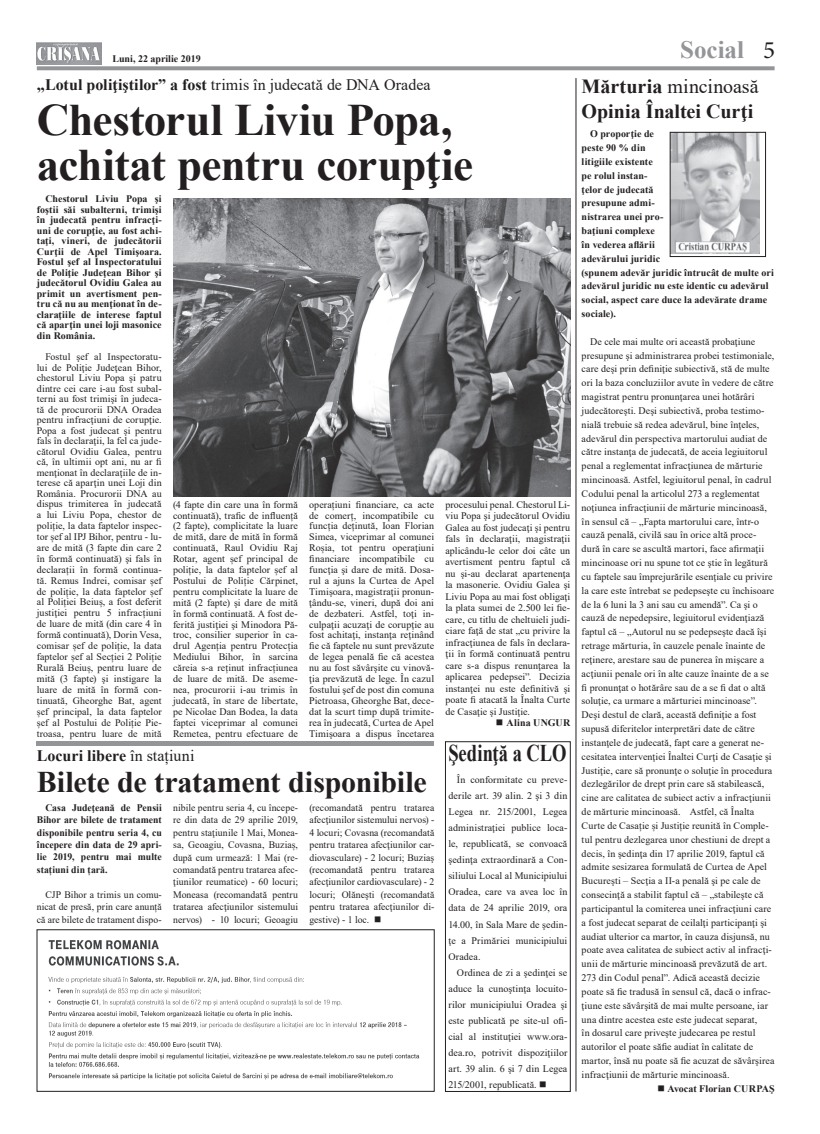
<style>
.page{position:relative;width:820px;height:1134px;background:#fff}
.page>*{position:absolute;margin:0;border:0;box-sizing:border-box;transform-origin:0 0}
.t1{font:700 45px/45px "Times New Roman";letter-spacing:-.015em;color:#231f20}
.t2{font:700 30px "Times New Roman";letter-spacing:-.01em;color:#231f20}
.t3{font:700 25px "Times New Roman";color:#939598}
.t4{font:700 24px "Times New Roman";color:#231f20;scale:.77 1}
.t5{font:700 20px/24.8px "Times New Roman";color:#231f20}
.t6{font:16px "Times New Roman";color:#231f20}
.t7{font:700 16px "Times New Roman";letter-spacing:-.005em;color:#231f20}
.t8{font:10px/13.8px "Times New Roman";letter-spacing:.005em;color:#231f20;text-align:justify}
.t9{font:700 10px/13.8px "Times New Roman";letter-spacing:.005em;color:#231f20;text-align:justify}
.t10{font:700 10px "Times New Roman";letter-spacing:.025em;color:#231f20}
.s1{font-weight:700}
.s2{font-weight:400}
.s3{font-family:"Minion Pro";font-weight:400;color:#231f20}
</style>
<div class="page">
<svg style="left:37px;top:66px;width:737px;height:4px;fill:#939598"></svg>
<img style="left:37px;top:42px;width:65px;height:22px">
<img style="left:671px;top:134px;width:88px;height:119px">
<div style="left:669px;top:132px;width:96px;height:125px;border:1px solid #231f20"></div>
<hr style="left:575px;top:78px;width:1px;height:1013px;background:#231f20">
<hr style="left:37px;top:742px;width:397px;height:4px;background:#939598">
<img style="left:48px;top:940px;width:372px;height:140px">
<img style="left:173px;top:198px;width:397px;height:298px">
<div style="left:445px;top:742px;width:125px;height:349px;border:1px solid #231f20"></div>
<p class="t9" style="left:112px;top:52px;width:90px">Luni, 22 aprilie 2019</p>
<h3 class="t6" style="left:37px;top:74px;width:395px"><span class="s1">„Lotul poliţiştilor” a fost</span> trimis în judecată de DNA Oradea</h3>
<h1 class="t1" style="left:37px;top:96px;width:437px">Chestorul Liviu Popa, achitat pentru corupţie</h1>
<p class="t9" style="left:37px;top:193px;width:126px;line-height:10.5px;text-indent:8px">Chestorul Liviu Popa şi foştii săi subalterni, trimişi în judecată pentru infracţi&shy;uni de corupţie, au fost achi&shy;taţi, vineri, de judecătorii Curţii de Apel Timişoara.<br>Fostul şef al Inspectoratului de Poliţie Judeţean Bihor şi judecătorul Ovidiu Galea au primit un avertisment pen&shy;tru că nu au menţionat în de&shy;claraţiile de interese faptul că aparţin unei loji masonice din România.</p>
<p class="t8" style="left:37px;top:351px;width:126px;line-height:10.8px;text-indent:8px">Fostul şef al Inspectoratu&shy;lui de Poliţie Judeţean Bihor, chestorul Liviu Popa şi patru dintre cei care i-au fost subal&shy;terni au fost trimişi în judeca&shy;tă de procurorii DNA Oradea pentru infracţiuni de corupţie.<br>Popa a fost judecat şi pentru fals în declaraţii, la fel ca jude&shy;cătorul Ovidiu Galea, pentru că, în ultimii opt ani, nu ar fi menţionat în declaraţiile de in&shy;terese că aparţin unei Loji din România. Procurorii DNA au dispus trimiterea în judecată a lui Liviu Popa, chestor de poliție, la data faptelor inspec&shy;tor șef al IPJ Bihor, pentru - lu&shy;are de mită (3 fapte din care 2 în formă continuată) şi fals în declarații în formă continua&shy;tă. Remus Indrei, comisar șef de poliție, la data faptelor șef al Poliției Beiuș, a fost deferit justiţiei pentru 5 infracțiuni de luare de mită (din care 4 în formă continuată), Dorin Vesa, comisar șef de poliție, la data faptelor șef al Secției 2 Poliție Rurală Beiuș, pentru luare de mită (3 fapte) şi instigare la luare de mită în formă con&shy;tinuată, Gheorghe Bat, agent șef principal, la data faptelor șef al Postului de Poliție Pie&shy;troasa, pentru luare de mită</p>
<p class="t8" style="left:173px;top:498px;width:126px;line-height:10.9px">(4 fapte din care una în formă continuată), trafic de influență (2 fapte), complicitate la luare de mită, dare de mită în formă continuată, Raul Ovidiu Raj Rotar, agent șef principal de poliție, la data faptelor șef al Postului de Poliție Cărpinet, pentru complicitate la luare de mită (2 fapte) şi dare de mită în formă continuată. A fost de&shy;ferită justiţiei şi Minodora Pă&shy;troc, consilier superior în ca&shy;drul Agenția pentru Protecția Mediului Bihor, în sarcina căreia s-a reținut infracțiunea de luare de mită. De aseme&shy;nea, procurorii i-au trimis în judecată, în stare de libertate, pe Nicolae Dan Bodea, la data faptei viceprimar al comunei Remetea, pentru efectuare de</p>
<p class="t8" style="left:309px;top:498px;width:126px;line-height:10.9px">operațiuni financiare, ca acte de comerț, incompatibile cu funcția deținută, Ioan Florian Simea, viceprimar al comunei Roșia, tot pentru operaţiuni financiare incompatibile cu funcţia şi dare de mită. Dosa&shy;rul a ajuns la Curtea de Apel Timişoara, magistraţii pronun&shy;ţându-se, vineri, după doi ani de dezbateri. Astfel, toţi in&shy;culpaţii acuzaţi de corupţie au fost achitaţi, instanţa reţinând fie că faptele nu sunt prevăzute de legea penală fie că acestea nu au fost săvârşite cu vinovă&shy;ţia prevăzută de lege. În cazul fostului şef de post din comuna Pietroasa, Gheorghe Bat, dece&shy;dat la scurt timp după trimite&shy;rea în judecată, Curtea de Apel Timişoara a dispus încetarea</p>
<p class="t8" style="left:445px;top:498px;width:126px;line-height:11.5px">procesului penal. Chestorul Li&shy;viu Popa şi judecătorul Ovidiu Galea au fost judecaţi şi pentru fals în declaraţii, magistraţii aplicându-le celor doi câte un avertisment pentru faptul că nu şi-au declarat apartenenţa la masonerie. Ovidiu Galea şi Liviu Popa au mai fost obligaţi la plata sumei de 2.500 lei fie&shy;care, cu titlu de cheltuieli judi&shy;ciare faţă de stat „cu privire la infracţiunea de fals în declara&shy;ţii în formă continuată pentru care s-a dispus renunţarea la aplicarea pedepsei”. Decizia instanţei nu este definitivă şi poate fi atacată la Înalta Curte de Casaţie şi Justiţie.</p>
<p class="t10" style="left:495px;top:715px;width:76px">■ Alina UNGUR</p>
<h3 class="t7" style="left:37px;top:744px;width:159px">Locuri libere <span class="s2">în stațiuni</span></h3>
<h2 class="t2" style="left:37px;top:761px;width:391px">Bilete de tratament disponibile</h2>
<p class="t9" style="left:37px;top:801px;width:126px;line-height:12.5px;text-indent:9px">Casa Judeţeană de Pensii Bihor are bilete de tratament disponibile pentru seria 4, cu începere din data de 29 apri&shy;lie 2019, pentru mai multe stațiuni din țară.</p>
<p class="t8" style="left:37px;top:888px;width:126px;line-height:12.5px;text-indent:9px">CJP Bihor a trimis un comu&shy;nicat de presă, prin care anunță că are bilete de tratament dispo-</p>
<p class="t8" style="left:173px;top:801px;width:126px;line-height:12.5px">nibile pentru seria 4, cu începe&shy;re din data de 29 aprilie 2019, pentru staţiunile 1 Mai, Monea&shy;sa, Geoagiu, Covasna, Buziaș, după cum urmează: 1 Mai (re&shy;comandată pentru tratarea afec&shy;ţiunilor reumatice) - 60 locuri; Moneasa (recomandată pentru tratarea afecţiunilor sistemului nervos) - 10 locuri; Geoagiu</p>
<p class="t8" style="left:309px;top:801px;width:126px;line-height:12.5px">(recomandată pentru tratarea afecţiunilor sistemului nervos) - 4 locuri; Covasna (recomandată pentru tratarea afecţiunilor car&shy;diovasculare) - 2 locuri; Buziaş (recomandată pentru tratarea afecţiunilor cardiovasculare) - 2 locuri; Olăneşti (recomandată pentru tratarea afecţiunilor di&shy;gestive) - 1 loc. ■</p>
<h3 class="t4" style="left:448px;top:736px;width:155px">Şedinţă a CLO</h3>
<p class="t8" style="left:448px;top:771px;width:120px;line-height:16.1px;text-indent:8px">În conformitate cu preve&shy;derile art. 39 alin. 2 şi 3 din Legea nr. 215/2001, Legea administraţiei publice loca&shy;le, republicată, se convoacă şedinţa extraordinară a Con&shy;siliului Local al Municipiului Oradea, care va avea loc în data de 24 aprilie 2019, ora 14.00, în Sala Mare de şedin&shy;ţe a Primăriei municipiului Oradea.</p>
<p class="t8" style="left:448px;top:964px;width:120px;line-height:16.1px;text-indent:8px">Ordinea de zi a şedinţei se aduce la cunoştinţa locuito&shy;rilor municipiului Oradea şi este publicată pe site-ul ofi&shy;cial al instituţiei www.ora&shy;dea.ro, potrivit dispoziţiilor art. 39 alin. 6 şi 7 din Legea 215/2001, republicată. ■</p>
<h3 class="t3" style="left:679px;top:32px;width:96px">Social <span class="s3">5</span></h3>
<h3 class="t5" style="left:581px;top:73px;width:178px">Mărturia <span class="s2">mincinoasă<br></span>Opinia Înaltei Curţi</h3>
<p class="t9" style="left:581px;top:127px;width:193px;text-align:left;text-indent:8px">O proporţie de<br>peste 90 % din<br>litigiile existente<br>pe rolul instan-<br>ţelor de judecată<br>presupune admi-<br>nistrarea unei pro-<br>baţiuni complexe<br>în vederea aflării<br>adevărului juridic<br>(spunem adevăr juridic întrucât de multe ori adevărul juridic nu este identic cu adevărul social, aspect care duce la adevărate drame sociale).</p>
<p class="t8" style="left:581px;top:334px;width:194px;text-align:left;text-indent:8px">De cele mai multe ori această probaţiune presupune şi administrarea probei testimoniale, care deşi prin definiţie subiectivă, stă de multe ori la baza concluziilor avute în vedere de către magistrat pentru pronunţarea unei hotărâri judecătoreşti. Deşi subiectivă, proba testimo&shy;nială trebuie să redea adevărul, bine înţeles, adevărul din perspectiva martorului audiat de către instanţa de judecată, de aceia legiuitorul penal a reglementat infracţiunea de mărturie mincinoasă. Astfel, legiuitorul penal, în cadrul Codului penal la articolul 273 a reglementat noţiunea infracţiunii de mărturie mincinoasă, în sensul că – „Fapta martorului care, într-o cauză penală, civilă sau în orice altă proce&shy;dură în care se ascultă martori, face afirmaţii mincinoase ori nu spune tot ce ştie în legătură cu faptele sau împrejurările esenţiale cu privire la care este întrebat se pedepseşte cu închisoare de la 6 luni la 3 ani sau cu amendă”. Ca şi o cauză de nepedepsire, legiuitorul evidenţiază faptul că – „Autorul nu se pedepseşte dacă îşi retrage mărturia, în cauzele penale înainte de reţinere, arestare sau de punerea în mişcare a acţiunii penale ori în alte cauze înainte de a se fi pronunţat o hotărâre sau de a se fi dat o altă soluţie, ca urmare a mărturiei mincinoase”.<br>Deşi destul de clară, această definiţie a fost supusă diferitelor interpretări date de către instanţele de judecată, fapt care a generat ne&shy;cesitatea intervenţiei Înaltei Curţi de Casaţie şi Justiţie, care să pronunţe o soluţie în procedura dezlegărilor de drept prin care să stabilească, cine are calitatea de subiect activ a infracţiunii de mărturie mincinoasă. Astfel, că Înalta Curte de Casație și Justiție reunită în Comple&shy;tul pentru dezlegarea unor chestiuni de drept a decis, în şedinţa din 17 aprilie 2019, faptul că admite sesizarea formulată de Curtea de Apel Bucureşti – Secţia a II-a penală şi pe cale de consecinţă a stabilit faptul că – „stabileşte că participantul la comiterea unei infracţiuni care a fost judecat separat de ceilalţi participanţi şi audiat ulterior ca martor, în cauza disjunsă, nu poate avea calitatea de subiect activ al infracţi&shy;unii de mărturie mincinoasă prevăzută de art.<br>273 din Codul penal”. Adică această decizie poate să fie tradusă în sensul că, dacă o infrac&shy;ţiune este săvârşită de mai multe persoane, iar una dintre acestea este este judecat separat,<br>în dosarul care priveşte judecarea pe restul autorilor el poate săfie audiat în calitate de martor, însă nu poate să fie acuzat de săvârşirea infracţiunii de mărturie mincinoasă.</p>
<p class="t9" style="left:657px;top:1081px;width:119px">■ Avocat Florian CURPAŞ</p>
</div>
